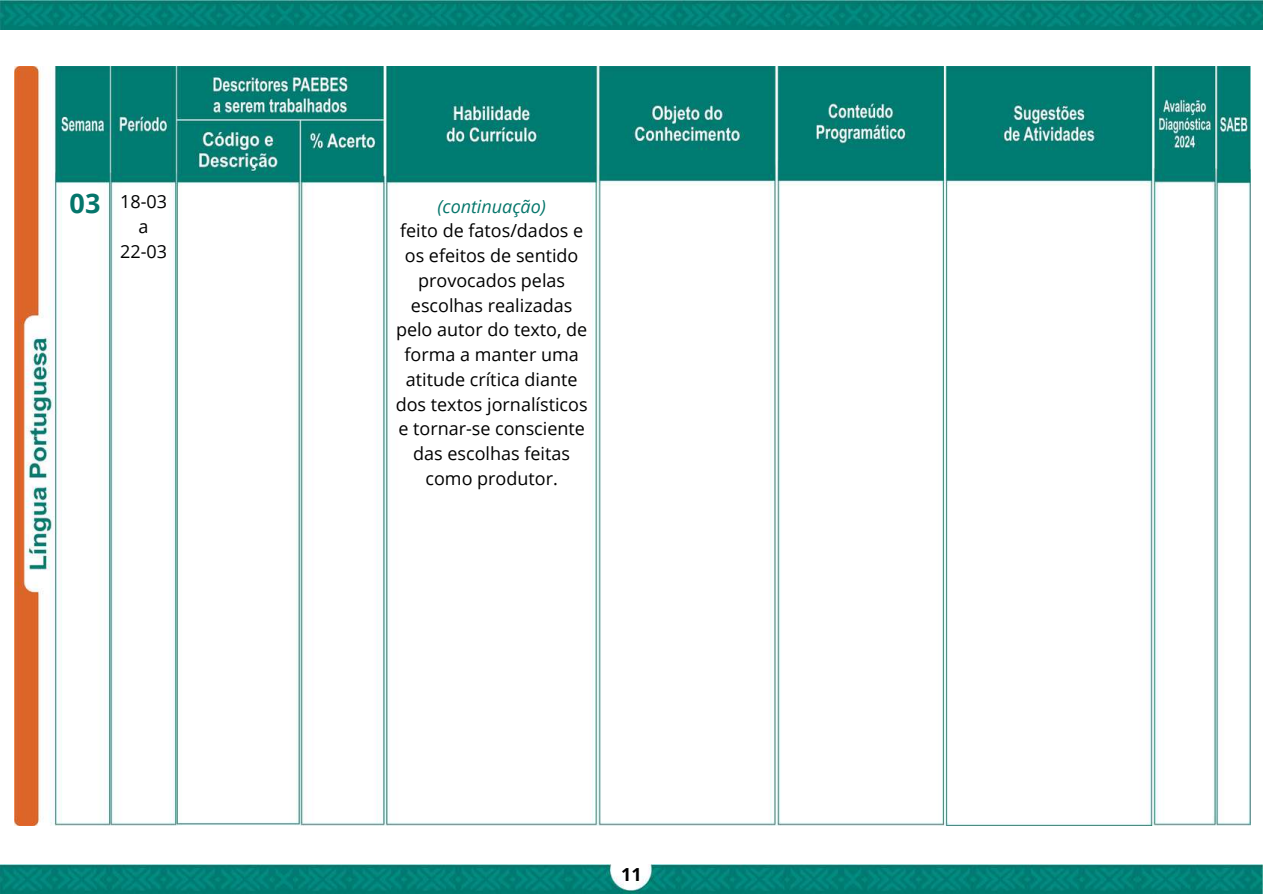
<style>
.page{position:relative;width:1263px;height:894px;background:#fff}
.page>*{position:absolute;margin:0;border:0;box-sizing:border-box;transform-origin:0 0}
.t1{font:18px/24.8px "Open Sans";color:#000;text-align:center}
.t2{font:italic 18px "Open Sans";color:#05766b}
.t3{font:700 18px "Open Sans";color:#000}
.s1{font-weight:700;font-size:27px;color:#05766b}
</style>
<div class="page">
<img style="left:0;top:0;width:1263px;height:29px">
<img style="left:0;top:864px;width:1263px;height:29px">
<img style="left:14px;top:67px;width:1237px;height:758px">
<p class="t1" style="left:70px;top:189px;width:99px"><span class="s1">03</span> 18-03</p>
<p class="t1" style="left:139px;top:213px;width:12px">a</p>
<p class="t1" style="left:120px;top:238px;width:48px">22-03</p>
<p class="t2" style="left:437px;top:193px;width:110px">(continuação)</p>
<p class="t1" style="left:396px;top:218px;width:193px">feito de fatos/dados e os efeitos de sentido provocados pelas escolhas realizadas pelo autor do texto, de forma a manter uma atitude crítica diante dos textos jornalísticos e tornar-se consciente das escolhas feitas como produtor.</p>
<p class="t3" style="left:621px;top:862px;width:22px">11</p>
</div>
